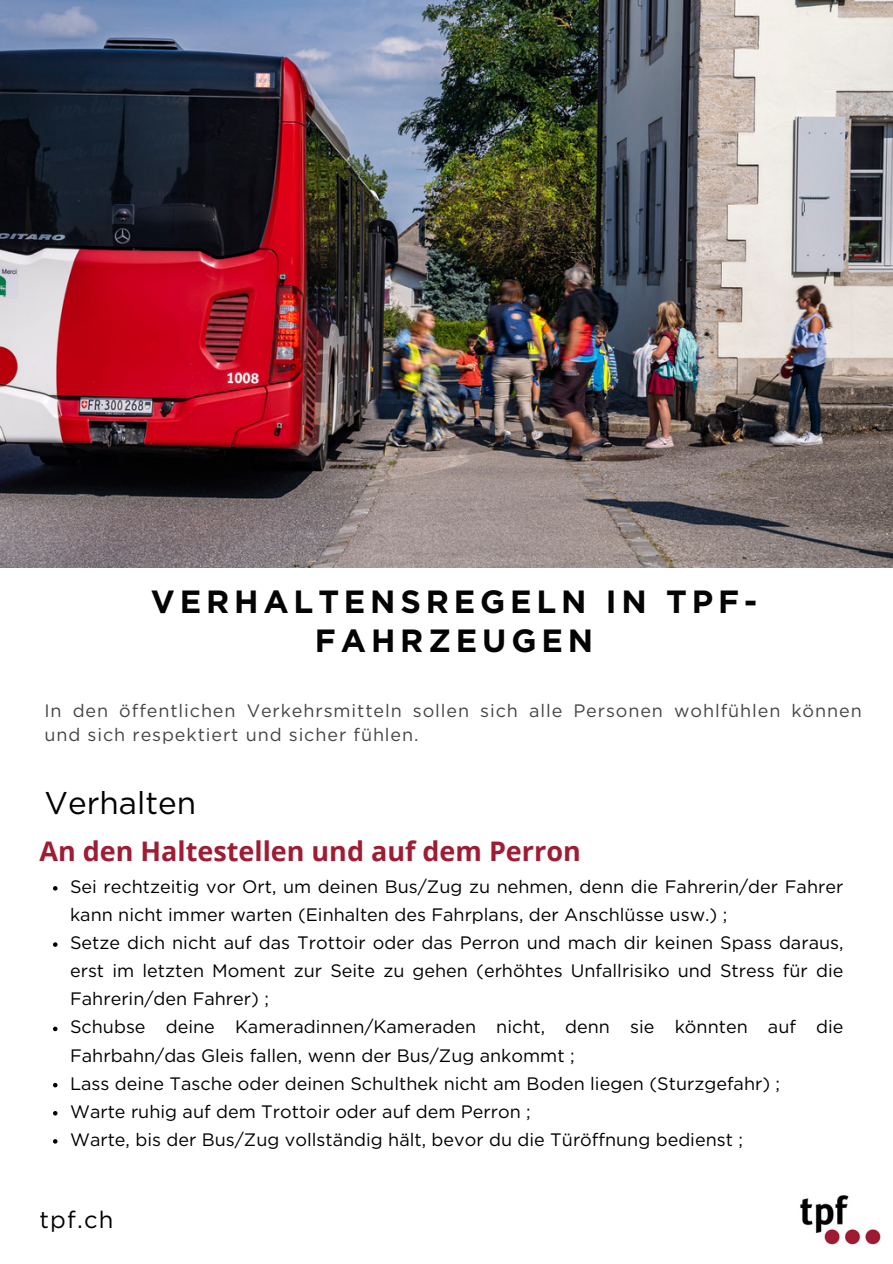
<style>
.page{position:relative;width:893px;height:1264px;background:#fff}
.page>*{position:absolute;margin:0;border:0;box-sizing:border-box;transform-origin:0 0}
.t1{font:700 32.1px/38.8px "Gotham";letter-spacing:.15em;color:#040404;text-align:center}
.t2{font:31.5px "Gotham";color:#000}
.t3{font:700 27px "Open Sans";color:#9f1c33}
.t4{font:23.7px "Gotham";color:#000}
.t5{font:18px/28px "Gotham";color:#000}
.t6{font:18px/24.8px "Gotham";letter-spacing:.05em;color:#454543}
</style>
<div class="page">
<img style="left:800px;top:1195px;width:81px;height:50px">
<img style="left:0;top:0;width:892px;height:568px">
<svg style="left:53px;top:886px;width:4px;height:4px"></svg>
<svg style="left:53px;top:942px;width:4px;height:4px"></svg>
<svg style="left:53px;top:1026px;width:4px;height:5px"></svg>
<svg style="left:53px;top:1082px;width:4px;height:5px"></svg>
<svg style="left:53px;top:1111px;width:4px;height:4px"></svg>
<svg style="left:53px;top:1139px;width:4px;height:4px"></svg>
<p class="t1" style="left:151px;top:584px;width:607px">VERHALTENSREGELN IN TPF-<br>FAHRZEUGEN</p>
<p class="t6" style="left:44px;top:698px;width:818px">In den öffentlichen Verkehrsmitteln sollen sich alle Personen wohlfühlen können und sich respektiert und sicher fühlen.</p>
<p class="t2" style="left:44px;top:788px;width:153px">Verhalten</p>
<p class="t3" style="left:39px;top:832px;width:542px">An den Haltestellen und auf dem Perron</p>
<p class="t5" style="left:70px;top:873px;width:774px">Sei rechtzeitig vor Ort, um deinen Bus/Zug zu nehmen, denn die Fahrerin/der Fahrer kann nicht immer warten (Einhalten des Fahrplans, der Anschlüsse usw.) ;</p>
<p class="t5" style="left:70px;top:929px;width:774px;text-align:justify">Setze dich nicht auf das Trottoir oder das Perron und mach dir keinen Spass daraus, erst im letzten Moment zur Seite zu gehen (erhöhtes Unfallrisiko und Stress für die Fahrerin/den Fahrer) ;</p>
<p class="t5" style="left:70px;top:1013px;width:774px">Schubse deine Kameradinnen/Kameraden nicht, denn sie könnten auf die<br>Fahrbahn/das Gleis fallen, wenn der Bus/Zug ankommt ;</p>
<p class="t5" style="left:70px;top:1070px;width:711px">Lass deine Tasche oder deinen Schulthek nicht am Boden liegen (Sturzgefahr) ;</p>
<p class="t5" style="left:70px;top:1098px;width:462px">Warte ruhig auf dem Trottoir oder auf dem Perron ;</p>
<p class="t5" style="left:70px;top:1126px;width:674px">Warte, bis der Bus/Zug vollständig hält, bevor du die Türöffnung bedienst ;</p>
<p class="t4" style="left:39px;top:1208px;width:75px">tpf.ch</p>
</div>
